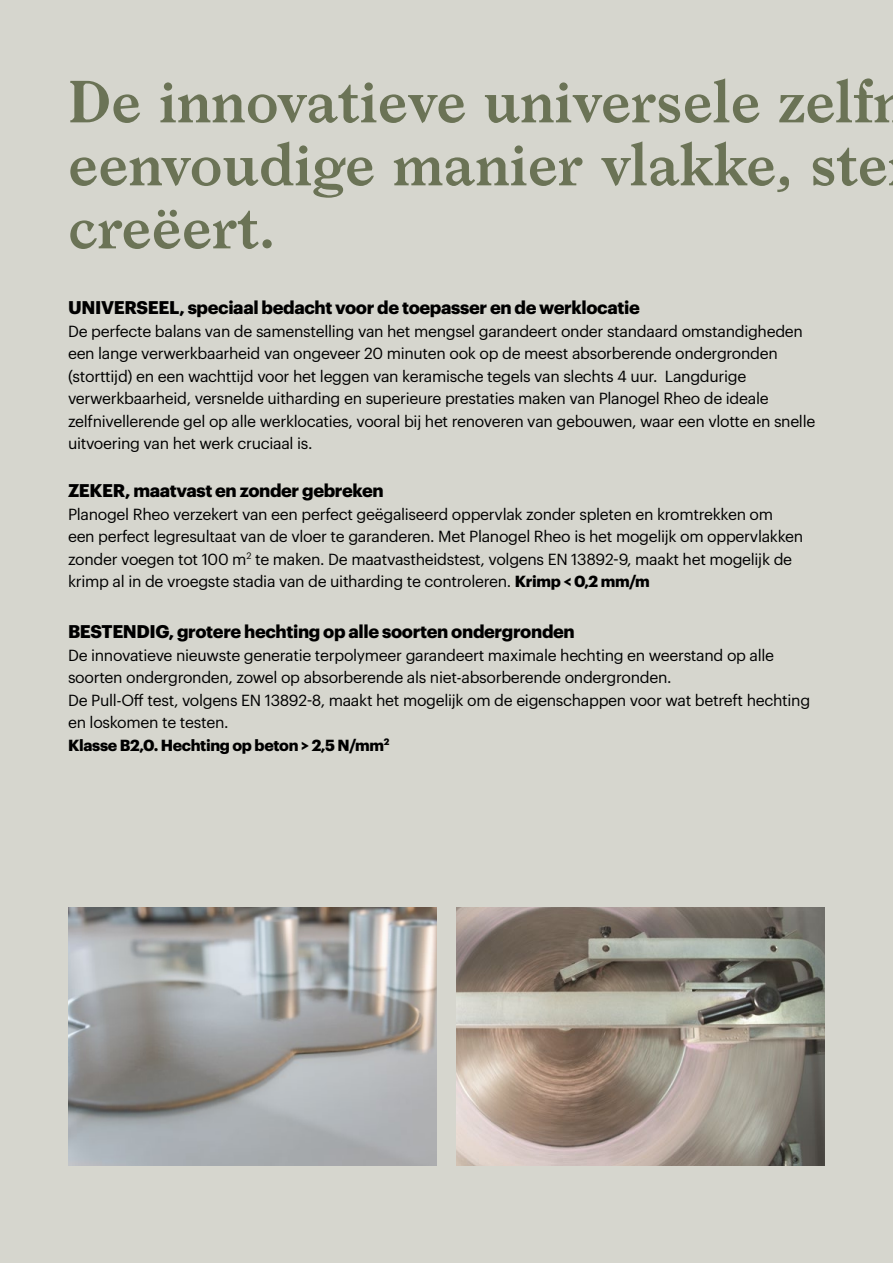
<style>
.page{position:relative;width:893px;height:1263px;background:#fff}
.page>*{position:absolute;margin:0;border:0;box-sizing:border-box;transform-origin:0 0}
.t1{font:600 57px/63px "Larish Neue";color:#6b7356}
.t2{font:700 18px "Graphik";letter-spacing:-.02em;color:#000}
.t3{font:15.75px/22.5px "Graphik";letter-spacing:-.02em;color:#000}
.s1{font-weight:700}
</style>
<div class="page">
<div style="left:1px;top:0;width:892px;height:1263px;background:#d6d6ce"></div>
<img style="left:68px;top:907px;width:368px;height:258px">
<img style="left:456px;top:907px;width:369px;height:258px">
<h1 class="t1" style="left:68px;top:66px;width:841px">De innovatieve universele zelfn eenvoudige manier vlakke, ste creëert.</h1>
<p class="t2" style="left:68px;top:294px;width:573px">UNIVERSEEL, speciaal bedacht voor de toepasser en de werklocatie</p>
<p class="t3" style="left:68px;top:318px;width:749px">De perfecte balans van de samenstelling van het mengsel garandeert onder standaard omstandigheden een lange verwerkbaarheid van ongeveer 20 minuten ook op de meest absorberende ondergronden (storttijd) en een wachttijd voor het leggen van keramische tegels van slechts 4 uur. Langdurige verwerkbaarheid, versnelde uitharding en superieure prestaties maken van Planogel Rheo de ideale zelfnivellerende gel op alle werklocaties, vooral bij het renoveren van gebouwen, waar een vlotte en snelle uitvoering van het werk cruciaal is.</p>
<p class="t2" style="left:68px;top:477px;width:317px">ZEKER, maatvast en zonder gebreken</p>
<p class="t3" style="left:68px;top:501px;width:737px">Planogel Rheo verzekert van een perfect geëgaliseerd oppervlak zonder spleten en kromtrekken om een perfect legresultaat van de vloer te garanderen. Met Planogel Rheo is het mogelijk om oppervlakken zonder voegen tot 100 m<sup>2</sup> te maken. De maatvastheidstest, volgens EN 13892-9, maakt het mogelijk de krimp al in de vroegste stadia van de uitharding te controleren. <span class="s1">Krimp &lt; 0,2 mm/m</span></p>
<p class="t2" style="left:68px;top:618px;width:508px">BESTENDIG, grotere hechting op alle soorten ondergronden</p>
<p class="t3" style="left:68px;top:642px;width:744px">De innovatieve nieuwste generatie terpolymeer garandeert maximale hechting en weerstand op alle soorten ondergronden, zowel op absorberende als niet-absorberende ondergronden.<br>De Pull-Off test, volgens EN 13892-8, maakt het mogelijk om de eigenschappen voor wat betreft hechting en loskomen te testen.<br><span class="s1">Klasse B2,0. Hechting op beton &gt; 2,5 N/mm</span><sup>2</sup></p>
</div>
